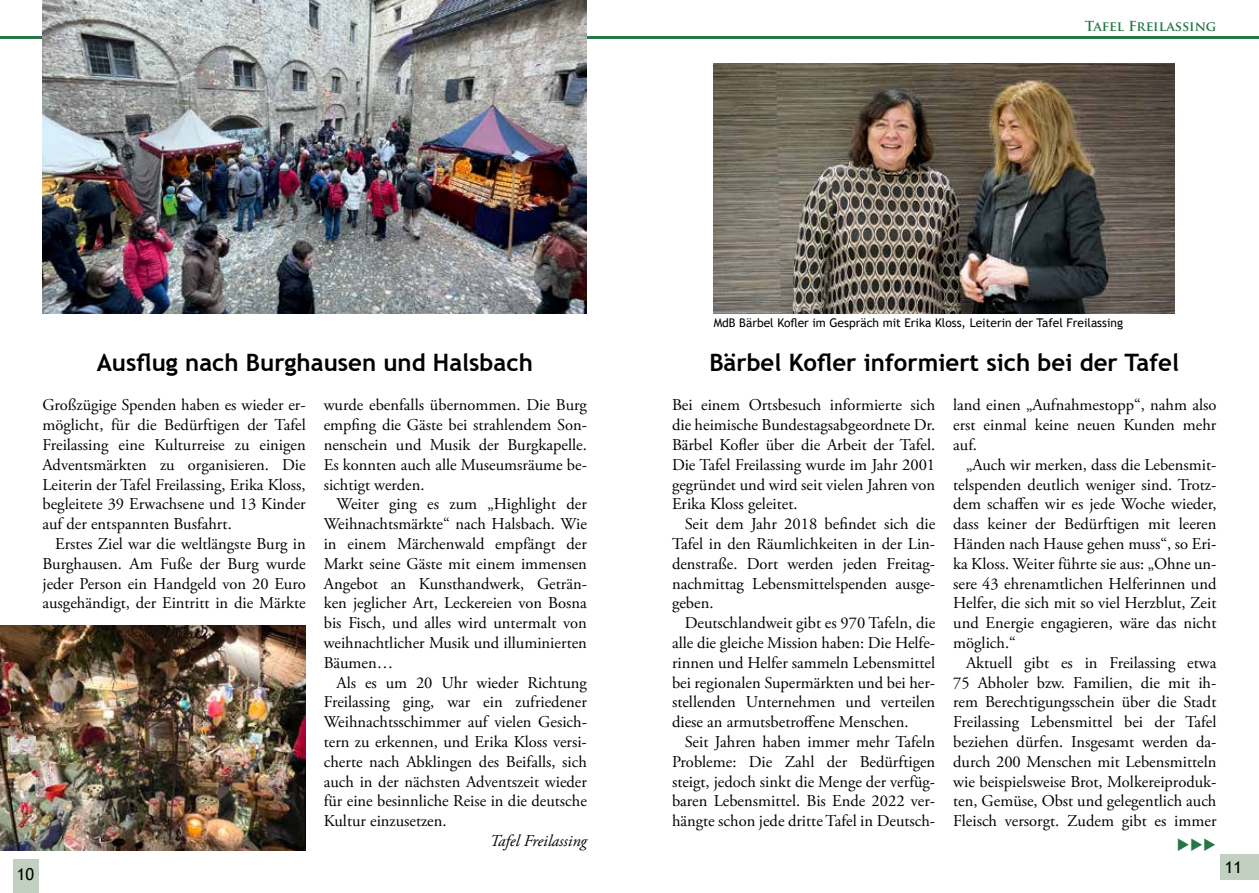
<style>
.page{position:relative;width:1259px;height:893px;background:#fff}
.page>*{position:absolute;margin:0;border:0;box-sizing:border-box;transform-origin:0 0}
.t1{font:700 24px "Trebuchet MS";color:#000}
.t2{font:16.5px/19.8px "Adobe Garamond Pro";color:#000;text-align:justify}
.t3{font:italic 16.5px "Adobe Garamond Pro";color:#000}
.t4{font:16.5px "Trebuchet MS";color:#000}
.t5{font:15px "Wingdings 3";color:#267647}
.t6{font:700 13.5px "Trajan Pro";letter-spacing:-.01em;color:#267647}
.t7{font:12px "Trebuchet MS";color:#000}
</style>
<div class="page">
<div style="left:1220px;top:855px;width:39px;height:25px;background:#c1d0c0"></div>
<div style="left:13px;top:859px;width:25px;height:34px;background:#c1d0c0"></div>
<hr style="left:630px;top:36px;width:629px;height:2px;background:#267647">
<hr style="left:0;top:36px;width:629px;height:2px;background:#267647">
<img style="left:43px;top:0;width:544px;height:313px">
<img style="left:0;top:625px;width:306px;height:225px">
<img style="left:713px;top:64px;width:462px;height:249px">
<p class="t6" style="left:1085px;top:18px;width:133px">Tafel Freilassing</p>
<p class="t4" style="left:17px;top:864px;width:19px">10</p>
<h1 class="t1" style="left:97px;top:347px;width:438px">Ausflug nach Burghausen und Halsbach</h1>
<p class="t2" style="left:43px;top:396px;width:265px">Großzügige Spenden haben es wieder er&shy;möglicht, für die Bedürftigen der Tafel Freilassing eine Kulturreise zu einigen Adventsmärkten zu organisieren. Die Leiterin der Tafel Freilassing, Erika Kloss, begleitete 39 Erwachsene und 13 Kinder auf der entspannten Busfahrt.</p>
<p class="t2" style="left:43px;top:534px;width:265px;text-indent:13px">Erstes Ziel war die weltlängste Burg in Burghausen. Am Fuße der Burg wurde jeder Person ein Handgeld von 20 Euro ausgehändigt, der Eintritt in die Märkte</p>
<p class="t2" style="left:324px;top:396px;width:265px">wurde ebenfalls übernommen. Die Burg empfing die Gäste bei strahlendem Son&shy;nenschein und Musik der Burgkapelle.<br>Es konnten auch alle Museumsräume be&shy;sichtigt werden.</p>
<p class="t2" style="left:324px;top:495px;width:265px;text-indent:13px">Weiter ging es zum „Highlight der Weihnachtsmärkte“ nach Halsbach. Wie in einem Märchenwald empfängt der Markt seine Gäste mit einem immensen Angebot an Kunsthandwerk, Geträn&shy;ken jeglicher Art, Leckereien von Bosna bis Fisch, und alles wird untermalt von weihnachtlicher Musik und illuminierten Bäumen…</p>
<p class="t2" style="left:324px;top:673px;width:265px;text-indent:13px">Als es um 20 Uhr wieder Richtung Freilassing ging, war ein zufriedener Weihnachtsschimmer auf vielen Gesich&shy;tern zu erkennen, und Erika Kloss versi&shy;cherte nach Abklingen des Beifalls, sich auch in der nächsten Adventszeit wieder für eine besinnliche Reise in die deutsche Kultur einzusetzen.</p>
<p class="t3" style="left:490px;top:831px;width:99px">Tafel Freilassing</p>
<p class="t7" style="left:713px;top:315px;width:411px">MdB Bärbel Kofler im Gespräch mit Erika Kloss, Leiterin der Tafel Freilassing</p>
<h1 class="t1" style="left:709px;top:347px;width:471px">Bärbel Kofler informiert sich bei der Tafel</h1>
<p class="t2" style="left:672px;top:396px;width:265px">Bei einem Ortsbesuch informierte sich die heimische Bundestagsabgeordnete Dr.<br>Bärbel Kofler über die Arbeit der Tafel.<br>Die Tafel Freilassing wurde im Jahr 2001 gegründet und wird seit vielen Jahren von Erika Kloss geleitet.</p>
<p class="t2" style="left:672px;top:515px;width:265px;text-indent:13px">Seit dem Jahr 2018 befindet sich die Tafel in den Räumlichkeiten in der Lin&shy;denstraße. Dort werden jeden Freitag&shy;nachmittag Lebensmittelspenden ausge&shy;geben.</p>
<p class="t2" style="left:672px;top:614px;width:265px;text-indent:13px">Deutschlandweit gibt es 970 Tafeln, die alle die gleiche Mission haben: Die Helfe&shy;rinnen und Helfer sammeln Lebensmittel bei regionalen Supermärkten und bei her&shy;stellenden Unternehmen und verteilen diese an armutsbetroffene Menschen.</p>
<p class="t2" style="left:672px;top:732px;width:265px;text-indent:13px">Seit Jahren haben immer mehr Tafeln Probleme: Die Zahl der Bedürftigen steigt, jedoch sinkt die Menge der verfüg&shy;baren Lebensmittel. Bis Ende 2022 ver&shy;hängte schon jede dritte Tafel in Deutsch-</p>
<p class="t2" style="left:953px;top:396px;width:265px">land einen „Aufnahmestopp“, nahm also erst einmal keine neuen Kunden mehr auf.</p>
<p class="t2" style="left:953px;top:455px;width:265px;text-indent:13px">„Auch wir merken, dass die Lebensmit&shy;telspenden deutlich weniger sind. Trotz&shy;dem schaffen wir es jede Woche wieder, dass keiner der Bedürftigen mit leeren Händen nach Hause gehen muss“, so Eri&shy;ka Kloss. Weiter führte sie aus: „Ohne un&shy;sere 43 ehrenamtlichen Helferinnen und Helfer, die sich mit so viel Herzblut, Zeit und Energie engagieren, wäre das nicht möglich.“</p>
<p class="t2" style="left:953px;top:653px;width:265px;text-indent:13px">Aktuell gibt es in Freilassing etwa 75 Abholer bzw. Familien, die mit ih&shy;rem Berechtigungsschein über die Stadt Freilassing Lebensmittel bei der Tafel beziehen dürfen. Insgesamt werden da&shy;durch 200 Menschen mit Lebensmitteln wie beispielsweise Brot, Molkereiproduk&shy;ten, Gemüse, Obst und gelegentlich auch Fleisch versorgt. Zudem gibt es immer</p>
<p class="t5" style="left:1176px;top:836px;width:41px">◆◆◆</p>
<p class="t4" style="left:1224px;top:857px;width:19px">11</p>
</div>
